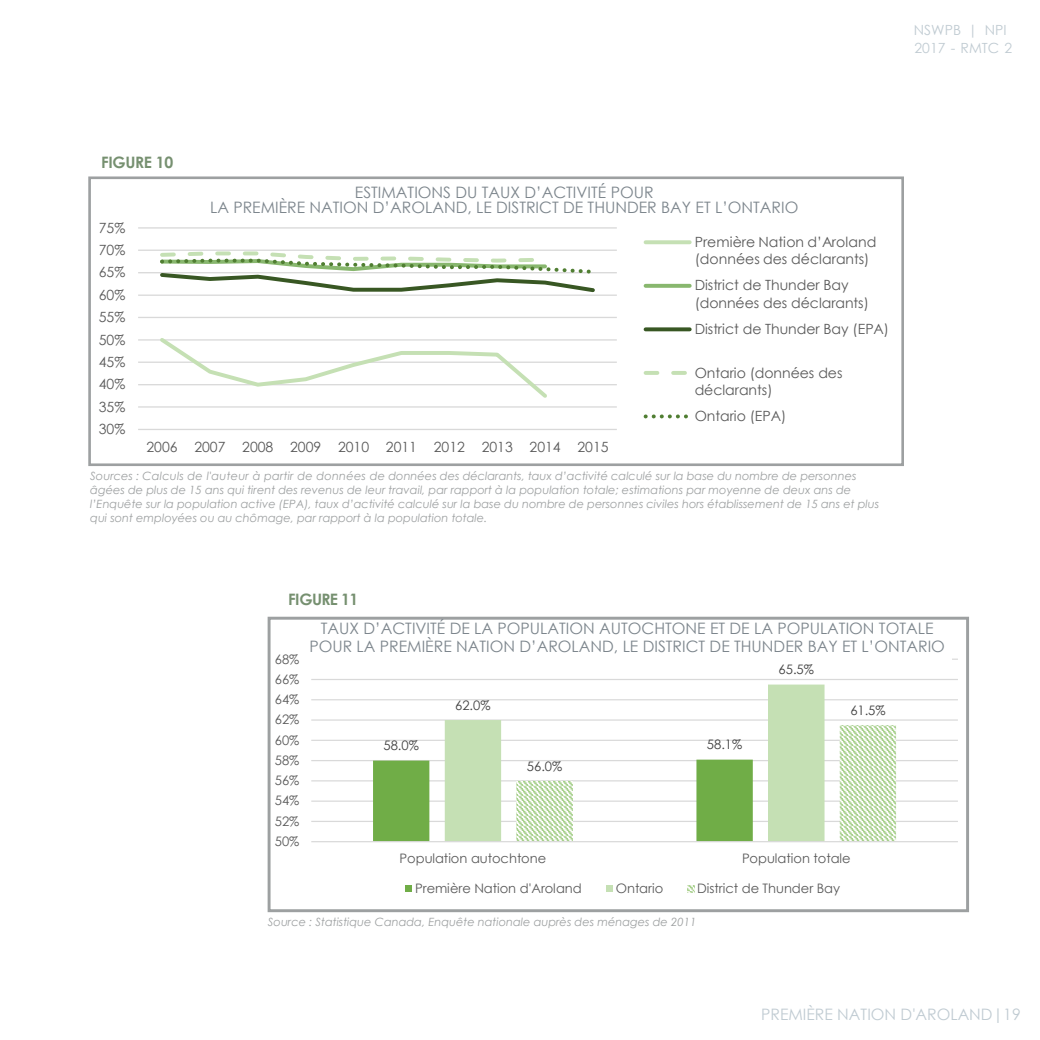
<style>
.page{position:relative;width:1040px;height:1040px;background:#fff}
.page>*{position:absolute;margin:0;border:0;box-sizing:border-box;transform-origin:0 0}
.t1{font:16.8px "Century Gothic";letter-spacing:.005em;color:#595959}
.t2{font:15.75px/17.5px "Century Gothic";color:#7c858c;text-align:center}
.t3{font:15.75px "Century Gothic";color:#c0cbd2}
.t4{font:700 15.75px "Century Gothic";letter-spacing:-.02em;color:#769070}
.t5{font:700 15.75px "Century Gothic";letter-spacing:-.04em;color:#769070}
.t6{font:15.58px "Century Gothic";color:#595959}
.t7{font:14px/17.2px "Century Gothic";color:#595959}
.t8{font:14px/17.5px "Century Gothic";color:#c0cbd2}
.t9{font:13.12px "Century Gothic";color:#595959}
.t10{font:13.12px "Century Gothic";color:#404040}
.t11{font:italic 11.38px/14px "Century Gothic";color:#9da0a1}
</style>
<div class="page">
<svg style="left:138px;top:227px;width:554px;height:203px"></svg>
<div style="left:88px;top:176px;width:816px;height:290px;border:3px solid #9da0a1"></div>
<svg style="left:311px;top:658px;width:647px;height:235px"></svg>
<div style="left:267px;top:616px;width:702px;height:296px;border:3px solid #9da0a1"></div>
<div style="left:302px;top:622px;width:649px;height:40px;background:#fff"></div>
<p class="t8" style="left:914px;top:21px;width:100px">NSWPB | NPI<br>2017 - RMTC 2</p>
<p class="t4" style="left:101px;top:150px;width:74px">FIGURE 10</p>
<p class="t7" style="left:99px;top:219px;width:28px">75%</p>
<p class="t7" style="left:99px;top:241px;width:28px">70%</p>
<p class="t7" style="left:99px;top:263px;width:28px">65%</p>
<p class="t7" style="left:99px;top:286px;width:28px">60%</p>
<p class="t7" style="left:99px;top:308px;width:28px">55%</p>
<p class="t7" style="left:99px;top:331px;width:28px">50%</p>
<p class="t7" style="left:99px;top:353px;width:28px">45%</p>
<p class="t7" style="left:99px;top:375px;width:28px">40%</p>
<p class="t7" style="left:99px;top:398px;width:28px">35%</p>
<p class="t7" style="left:99px;top:420px;width:28px">30%</p>
<p class="t2" style="left:355px;top:183px;width:300px">ESTIMATIONS DU TAUX D’ACTIVITÉ POUR</p>
<p class="t2" style="left:210px;top:199px;width:590px">LA PREMIÈRE NATION D’AROLAND, LE DISTRICT DE THUNDER BAY ET L’ONTARIO</p>
<p class="t1" style="left:438px;top:185px;width:119px">Taux d'activité</p>
<p class="t7" style="left:694px;top:233px;width:183px">Première Nation d’Aroland (données des déclarants)</p>
<p class="t7" style="left:694px;top:276px;width:176px">District de Thunder Bay (données des déclarants)</p>
<p class="t7" style="left:694px;top:320px;width:196px">District de Thunder Bay (EPA)</p>
<p class="t7" style="left:694px;top:364px;width:149px">Ontario (données des déclarants)</p>
<p class="t7" style="left:694px;top:407px;width:93px">Ontario (EPA)</p>
<p class="t7" style="left:146px;top:438px;width:463px">2006 2007 2008 2009 2010 2011 2012 2013 2014 2015</p>
<p class="t11" style="left:90px;top:469px;width:790px">Sources : Calculs de l'auteur à partir de données de données des déclarants, taux d’activité calculé sur la base du nombre de personnes âgées de plus de 15 ans qui tirent des revenus de leur travail, par rapport à la population totale; estimations par moyenne de deux ans de l’Enquête sur la population active (EPA), taux d’activité calculé sur la base du nombre de personnes civiles hors établissement de 15 ans et plus qui sont employées ou au chômage, par rapport à la population totale.</p>
<p class="t5" style="left:288px;top:587px;width:72px">FIGURE 11</p>
<p class="t9" style="left:275px;top:649px;width:26px">68%</p>
<p class="t9" style="left:275px;top:670px;width:26px">66%</p>
<p class="t9" style="left:275px;top:690px;width:26px">64%</p>
<p class="t9" style="left:275px;top:710px;width:26px">62%</p>
<p class="t9" style="left:275px;top:730px;width:26px">60%</p>
<p class="t9" style="left:275px;top:751px;width:26px">58%</p>
<p class="t9" style="left:275px;top:771px;width:26px">56%</p>
<p class="t9" style="left:275px;top:791px;width:26px">54%</p>
<p class="t9" style="left:275px;top:811px;width:26px">52%</p>
<p class="t9" style="left:275px;top:832px;width:26px">50%</p>
<p class="t2" style="left:309px;top:619px;width:637px">TAUX D’ACTIVITÉ DE LA POPULATION AUTOCHTONE ET DE LA POPULATION TOTALE<br>POUR LA PREMIÈRE NATION D’AROLAND, LE DISTRICT DE THUNDER BAY ET L’ONTARIO</p>
<p class="t6" style="left:544px;top:619px;width:153px">Taux d'activité, 2011</p>
<p class="t10" style="left:455px;top:696px;width:37px">62.0%</p>
<p class="t10" style="left:383px;top:736px;width:37px">58.0%</p>
<p class="t10" style="left:707px;top:735px;width:37px">58.1%</p>
<p class="t10" style="left:527px;top:756px;width:37px">56.0%</p>
<p class="t10" style="left:778px;top:660px;width:37px">65.5%</p>
<p class="t10" style="left:850px;top:701px;width:37px">61.5%</p>
<p class="t9" style="left:399px;top:849px;width:148px">Population autochtone</p>
<p class="t9" style="left:742px;top:849px;width:110px">Population totale</p>
<p class="t9" style="left:415px;top:879px;width:168px">Première Nation d'Aroland</p>
<p class="t9" style="left:615px;top:879px;width:49px">Ontario</p>
<p class="t9" style="left:697px;top:879px;width:144px">District de Thunder Bay</p>
<p class="t11" style="left:268px;top:914px;width:430px">Source : Statistique Canada, Enquête nationale auprès des ménages de 2011</p>
<h2 class="t3" style="left:761px;top:1003px;width:261px">PREMIÈRE NATION D'AROLAND|19</h2>
</div>
